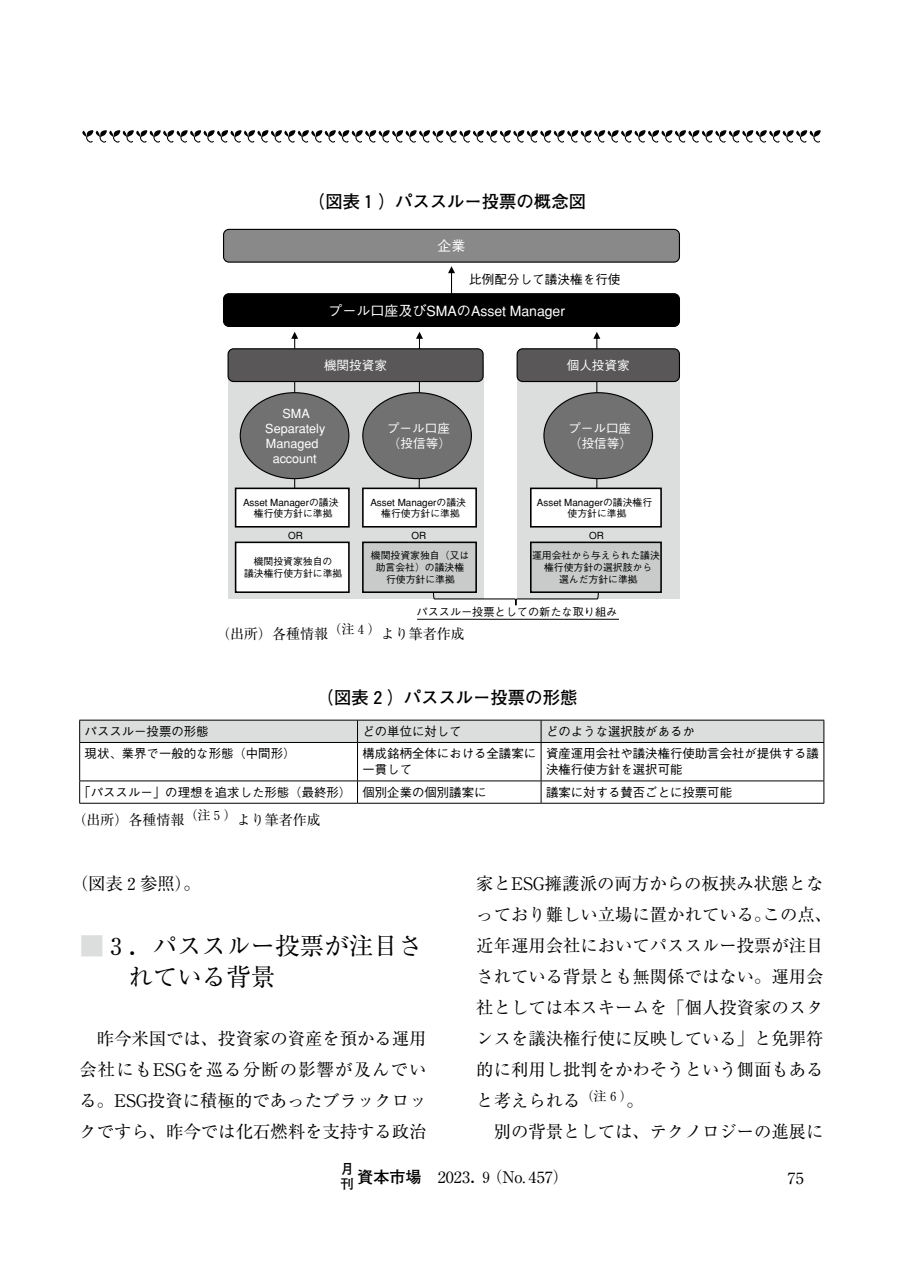
<style>
.page{position:relative;width:903px;height:1275px;background:#fff}
.page>*{position:absolute;margin:0;border:0;box-sizing:border-box;transform-origin:0 0}
.t1{font:24.5px/31px "Ryumin";color:#000}
.t2{font:17.32px/31px "Ryumin";color:#000;text-align:justify}
.t3{font:700 17.32px "Futo Go B101";color:#000}
.t4{font:16.1px "Ryumin";color:#000}
.t5{font:14px "Ryumin";color:#000}
.t6{font:14px "Gothic BBB Medium 83 pv RKSJ H";color:#fff}
.t7{font:700 13.65px "Futo Go B101";color:#000}
.t8{font:12.6px/15px "Gothic BBB Medium 83 pv RKSJ H";color:#fff}
.t9{font:12.6px "Gothic BBB Medium 83 pv RKSJ H";color:#000}
.t10{font:500 12.42px/16.1px "Gothic BBB";color:#000}
.t11{font:11.2px "Gothic BBB Medium 83 pv RKSJ H";color:#000}
.t12{font:9.8px/11.7px "Gothic BBB Medium 83 pv RKSJ H";color:#000;text-align:center}
.s1{color:#dcdddd}
.s2{font-family:"Futo Go B101";font-weight:700}
</style>
<div class="page">
<svg style="left:82px;top:130px;width:739px;height:13px"></svg>
<div style="left:517px;top:363px;width:162px;height:236px;background:#dcdddd"></div>
<div style="left:228px;top:363px;width:255px;height:236px;background:#dcdddd"></div>
<div style="left:228px;top:349px;width:255px;height:32px;background:#595757;border-radius:5px"></div>
<div style="left:227px;top:348px;width:257px;height:34px;border:1px solid #000;border-radius:5px"></div>
<div style="left:517px;top:349px;width:162px;height:32px;background:#595757;border-radius:5px"></div>
<div style="left:516px;top:348px;width:164px;height:34px;border:1px solid #000;border-radius:5px"></div>
<div style="left:224px;top:294px;width:455px;height:32px;background:#000;border-radius:5px"></div>
<div style="left:223px;top:293px;width:457px;height:34px;border:1px solid #000;border-radius:5px"></div>
<svg style="left:235px;top:332px;width:115px;height:196px"></svg>
<svg style="left:235px;top:542px;width:115px;height:51px;background:#ebebeb"></svg>
<svg style="left:362px;top:332px;width:115px;height:196px"></svg>
<svg style="left:530px;top:332px;width:132px;height:196px"></svg>
<svg style="left:362px;top:542px;width:300px;height:63px"></svg>
<div style="left:224px;top:229px;width:455px;height:33px;background:#898989;border-radius:5px"></div>
<div style="left:223px;top:229px;width:457px;height:34px;border:1px solid #000;border-radius:5px"></div>
<svg style="left:448px;top:266px;width:7px;height:29px"></svg>
<hr style="left:417px;top:619px;width:202px;height:1px;background:#000">
<div style="left:79px;top:720px;width:745px;height:22px;background:#dcdddd"></div>
<hr style="left:79px;top:742px;width:278px;height:1px;background:#000">
<hr style="left:79px;top:743px;width:1px;height:38px;background:#000">
<hr style="left:357px;top:742px;width:184px;height:1px;background:#000">
<hr style="left:357px;top:743px;width:1px;height:38px;background:#000">
<hr style="left:541px;top:742px;width:283px;height:1px;background:#000">
<hr style="left:541px;top:743px;width:1px;height:38px;background:#000">
<hr style="left:823px;top:743px;width:1px;height:38px;background:#000">
<hr style="left:79px;top:781px;width:278px;height:1px;background:#000">
<svg style="left:79px;top:781px;width:1px;height:22px"></svg>
<hr style="left:357px;top:781px;width:184px;height:1px;background:#000">
<svg style="left:357px;top:781px;width:1px;height:22px"></svg>
<hr style="left:541px;top:781px;width:283px;height:1px;background:#000">
<svg style="left:541px;top:781px;width:1px;height:22px"></svg>
<svg style="left:823px;top:781px;width:1px;height:22px"></svg>
<hr style="left:79px;top:803px;width:278px;height:1px;background:#000">
<hr style="left:357px;top:803px;width:184px;height:1px;background:#000">
<hr style="left:541px;top:803px;width:283px;height:1px;background:#000">
<p class="t3" style="left:308px;top:192px;width:279px">（図表１）パススルー投票の概念図</p>
<p class="t6" style="left:437px;top:238px;width:30px">企業</p>
<p class="t9" style="left:469px;top:273px;width:153px">比例配分して議決権を行使</p>
<p class="t6" style="left:328px;top:302px;width:238px">プール口座及びSMAのAsset Manager</p>
<p class="t8" style="left:324px;top:358px;width:65px">機関投資家</p>
<p class="t8" style="left:567px;top:358px;width:65px">個人投資家</p>
<p class="t8" style="left:265px;top:406px;width:62px;text-align:center">SMA<br>Separately<br>Managed account</p>
<p class="t8" style="left:387px;top:421px;width:65px">プール口座（投信等）</p>
<p class="t8" style="left:568px;top:421px;width:65px">プール口座（投信等）</p>
<p class="t12" style="left:537px;top:496px;width:117px">Asset Managerの議決権行使方針に準拠</p>
<p class="t12" style="left:532px;top:550px;width:129px">運用会社から与えられた議決権行使方針の選択肢から<br>選んだ方針に準拠</p>
<p class="t11" style="left:416px;top:605px;width:202px">パススルー投票としての新たな取り組み</p>
<p class="t12" style="left:243px;top:496px;width:97px">Asset Managerの議決権行使方針に準拠</p>
<p class="t12" style="left:244px;top:556px;width:100px">機関投資家独自の<br>議決権行使方針に準拠</p>
<p class="t12" style="left:370px;top:496px;width:97px">Asset Managerの議決権行使方針に準拠</p>
<p class="t12" style="left:371px;top:550px;width:100px">機関投資家独自（又は助言会社）の議決権行使方針に準拠</p>
<p class="t12" style="left:288px;top:530px;width:16px">OR</p>
<p class="t12" style="left:411px;top:530px;width:16px">OR</p>
<p class="t12" style="left:589px;top:530px;width:16px">OR</p>
<p class="t5" style="left:216px;top:626px;width:250px">（出所）各種情報<sup>（注４）</sup>より筆者作成</p>
<p class="t3" style="left:317px;top:688px;width:262px">（図表２）パススルー投票の形態</p>
<p class="t10" style="left:85px;top:724px;width:126px">パススルー投票の形態</p>
<p class="t10" style="left:362px;top:724px;width:101px">どの単位に対して</p>
<p class="t10" style="left:546px;top:724px;width:150px">どのような選択肢があるか</p>
<p class="t10" style="left:85px;top:746px;width:212px">現状、業界で一般的な形態（中間形）</p>
<p class="t10" style="left:362px;top:746px;width:175px">構成銘柄全体における全議案に一貫して</p>
<p class="t10" style="left:546px;top:746px;width:274px">資産運用会社や議決権行使助言会社が提供する議決権行使方針を選択可能</p>
<p class="t10" style="left:78px;top:784px;width:410px">「パススルー」の理想を追求した形態（最終形） 個別企業の個別議案に</p>
<p class="t10" style="left:546px;top:784px;width:188px">議案に対する賛否ごとに投票可能</p>
<p class="t5" style="left:72px;top:812px;width:250px">（出所）各種情報<sup>（注５）</sup>より筆者作成</p>
<p class="t2" style="left:71px;top:868px;width:132px">（図表２参照）。</p>
<h1 class="t1" style="left:128px;top:930px;width:296px;text-indent:-49px"><span class="s1">■</span>３．パススルー投票が注目されている背景</h1>
<p class="t2" style="left:79px;top:1023px;width:349px">　昨今米国では、投資家の資産を預かる運用会社にもESGを巡る分断の影響が及んでいる。ESG投資に積極的であったブラックロックですら、昨今では化石燃料を支持する政治</p>
<p class="t2" style="left:476px;top:868px;width:357px;text-align:left">家とESG擁護派の両方からの板挟み状態となっており難しい立場に置かれている。この点、近年運用会社においてパススルー投票が注目されている背景とも無関係ではない。運用会社としては本スキームを「個人投資家のスタンスを議決権行使に反映している」と免罪符的に利用し批判をかわそうという側面もあると考えられる<sup>（注６）</sup>。<br>　別の背景としては、テクノロジーの進展に</p>
<p class="t7" style="left:340px;top:1161px;width:15px">月</p>
<p class="t4" style="left:340px;top:1167px;width:230px"><sub>刊</sub><span class="s2">資本市場　</span>2023．９（No. 457）</p>
<p class="t4" style="left:788px;top:1168px;width:18px">75</p>
</div>
